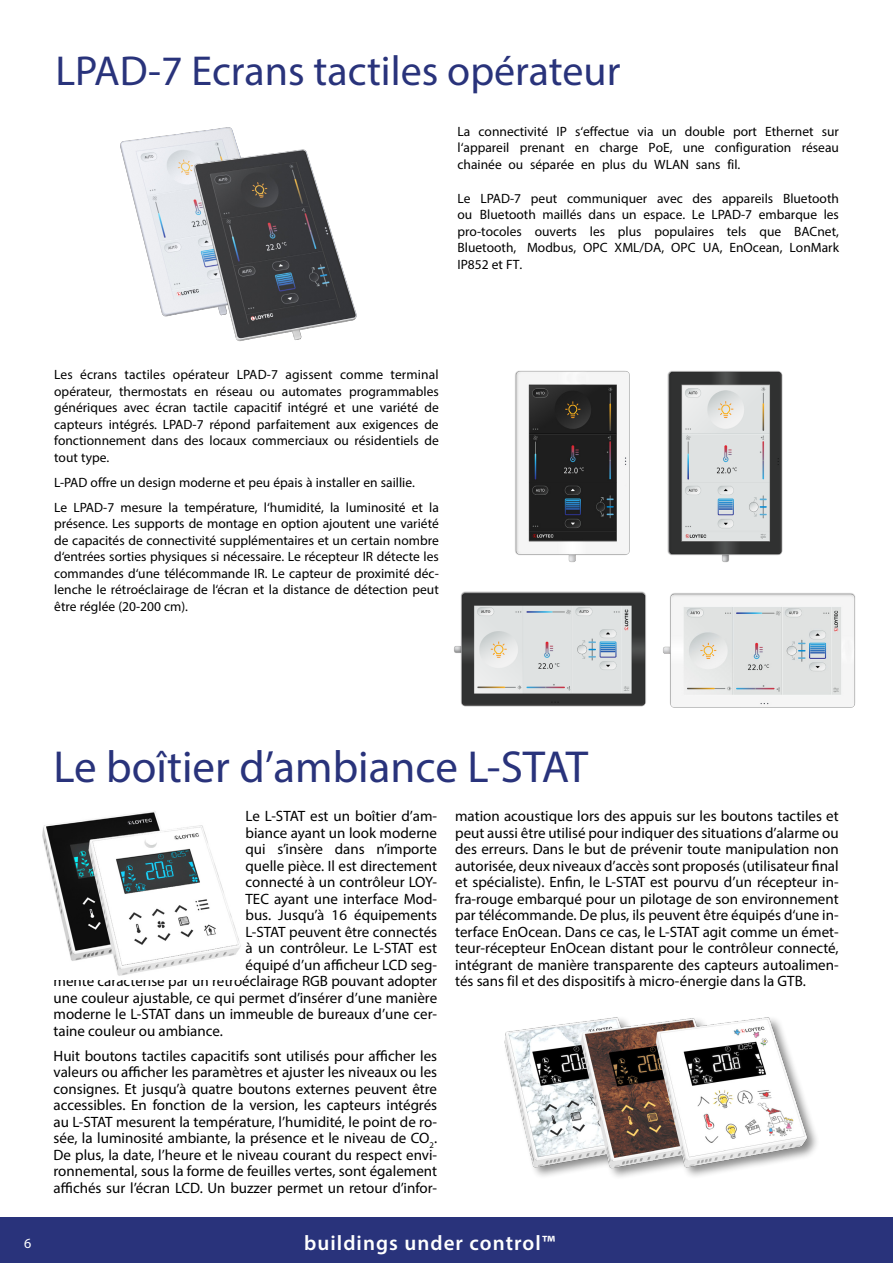
<style>
.page{position:relative;width:893px;height:1263px;background:#fff}
.page>*{position:absolute;margin:0;border:0;box-sizing:border-box;transform-origin:0 0}
.t1{font:45px "Myriad Pro";color:#29337b}
.t2{font:42px "Myriad Pro";color:#29337b}
.t3{font:600 21px "Myriad Pro";letter-spacing:.05em;color:#fff}
.t4{font:15px/16.5px "Myriad Pro";color:#000;text-align:justify}
.t5{font:14.1px "Myriad Pro";color:#fff}
.LOYTEC_Absatz{font:13.5px/16.5px "Myriad Pro";color:#000;text-align:justify}
</style>
<div class="page">
<div style="left:0;top:1217px;width:893px;height:46px;background:#29337b"></div>
<img style="left:43px;top:811px;width:198px;height:165px">
<img style="left:667px;top:371px;width:116px;height:192px">
<img style="left:515px;top:370px;width:115px;height:192px">
<img style="left:663px;top:593px;width:193px;height:115px">
<img style="left:454px;top:591px;width:192px;height:116px">
<img style="left:120px;top:127px;width:119px;height:190px">
<img style="left:193px;top:149px;width:164px;height:192px">
<img style="left:504px;top:1017px;width:313px;height:160px">
<p class="t2" style="left:55px;top:45px;width:567px">LPAD-7 Ecrans tactiles opérateur</p>
<p class="LOYTEC_Absatz" style="left:458px;top:123px;width:383px">La connectivité IP s‘effectue via un double port Ethernet sur l‘appareil prenant en charge PoE, une configuration réseau chainée ou séparée en plus du WLAN sans fil.</p>
<p class="LOYTEC_Absatz" style="left:458px;top:190px;width:383px">Le LPAD-7 peut communiquer avec des appareils Bluetooth ou Bluetooth maillés dans un espace. Le LPAD-7 embarque les pro-tocoles ouverts les plus populaires tels que BACnet, Bluetooth, Modbus, OPC XML/DA, OPC UA, EnOcean, LonMark IP852 et FT.</p>
<p class="LOYTEC_Absatz" style="left:54px;top:366px;width:386px">Les écrans tactiles opérateur LPAD-7 agissent comme terminal opérateur, thermostats en réseau ou automates programmables génériques avec écran tactile capacitif intégré et une variété de capteurs intégrés. LPAD-7 répond parfaitement aux exigences de fonctionnement dans des locaux commerciaux ou résidentiels de tout type.</p>
<p class="LOYTEC_Absatz" style="left:54px;top:469px;width:386px;line-height:25px">L-PAD offre un design moderne et peu épais à installer en saillie.<br>Le LPAD-7 mesure la température, l‘humidité, la luminosité et la</p>
<p class="LOYTEC_Absatz" style="left:54px;top:515px;width:386px">présence. Les supports de montage en option ajoutent une variété de capacités de connectivité supplémentaires et un certain nombre d‘entrées sorties physiques si nécessaire. Le récepteur IR détecte les commandes d‘une télécommande IR. Le capteur de proximité déc&shy;lenche le rétroéclairage de l‘écran et la distance de détection peut être réglée (20-200 cm).</p>
<p class="t1" style="left:54px;top:740px;width:536px">Le boîtier d’ambiance L-STAT</p>
<p class="t4" style="left:245px;top:808px;width:193px">Le L-STAT est un boîtier d’am-</p>
<p class="t4" style="left:245px;top:824px;width:193px">biance ayant un look moderne</p>
<p class="t4" style="left:245px;top:841px;width:193px">qui s’insère dans n’importe</p>
<p class="t4" style="left:245px;top:857px;width:193px">quelle pièce. Il est directement</p>
<p class="t4" style="left:245px;top:874px;width:193px">connecté à un contrôleur LOY-</p>
<p class="t4" style="left:245px;top:890px;width:193px">TEC ayant une interface Mod-</p>
<p class="t4" style="left:245px;top:907px;width:193px">bus. Jusqu’à 16 équipements</p>
<p class="t4" style="left:245px;top:923px;width:193px">L-STAT peuvent être connectés</p>
<p class="t4" style="left:245px;top:940px;width:193px">à un contrôleur. Le L-STAT est</p>
<p class="t4" style="left:245px;top:956px;width:193px">équipé d’un afficheur LCD seg-</p>
<p class="t4" style="left:54px;top:973px;width:385px">menté caractérisé par un rétroéclairage RGB pouvant adopter</p>
<p class="t4" style="left:54px;top:989px;width:385px">une couleur ajustable, ce qui permet d’insérer d’une manière</p>
<p class="t4" style="left:54px;top:1006px;width:385px">moderne le L-STAT dans un immeuble de bureaux d’une cer-</p>
<p class="t4" style="left:54px;top:1022px;width:171px">taine couleur ou ambiance.</p>
<p class="t4" style="left:54px;top:1047px;width:385px">Huit boutons tactiles capacitifs sont utilisés pour afficher les valeurs ou afficher les paramètres et ajuster les niveaux ou les consignes. Et jusqu’à quatre boutons externes peuvent être accessibles. En fonction de la version, les capteurs intégrés au L-STAT mesurent la température, l’humidité, le point de ro&shy;sée, la luminosité ambiante, la présence et le niveau de CO<sub>2</sub>.<br>De plus, la date, l’heure et le niveau courant du respect envi&shy;ronnemental, sous la forme de feuilles vertes, sont également affichés sur l’écran LCD. Un buzzer permet un retour d’infor-</p>
<p class="t4" style="left:455px;top:808px;width:385px">mation acoustique lors des appuis sur les boutons tactiles et peut aussi être utilisé pour indiquer des situations d’alarme ou des erreurs. Dans le but de prévenir toute manipulation non autorisée, deux niveaux d’accès sont proposés (utilisateur final et spécialiste). Enfin, le L-STAT est pourvu d’un récepteur in&shy;fra-rouge embarqué pour un pilotage de son environnement par télécommande. De plus, ils peuvent être équipés d‘une in&shy;terface EnOcean. Dans ce cas, le L-STAT agit comme un émet&shy;teur-récepteur EnOcean distant pour le contrôleur connecté, intégrant de manière transparente des capteurs autoalimen&shy;tés sans fil et des dispositifs à micro-énergie dans la GTB.</p>
<p class="t5" style="left:24px;top:1235px;width:9px">6</p>
<p class="t3" style="left:304px;top:1230px;width:252px">buildings under control™</p>
</div>
